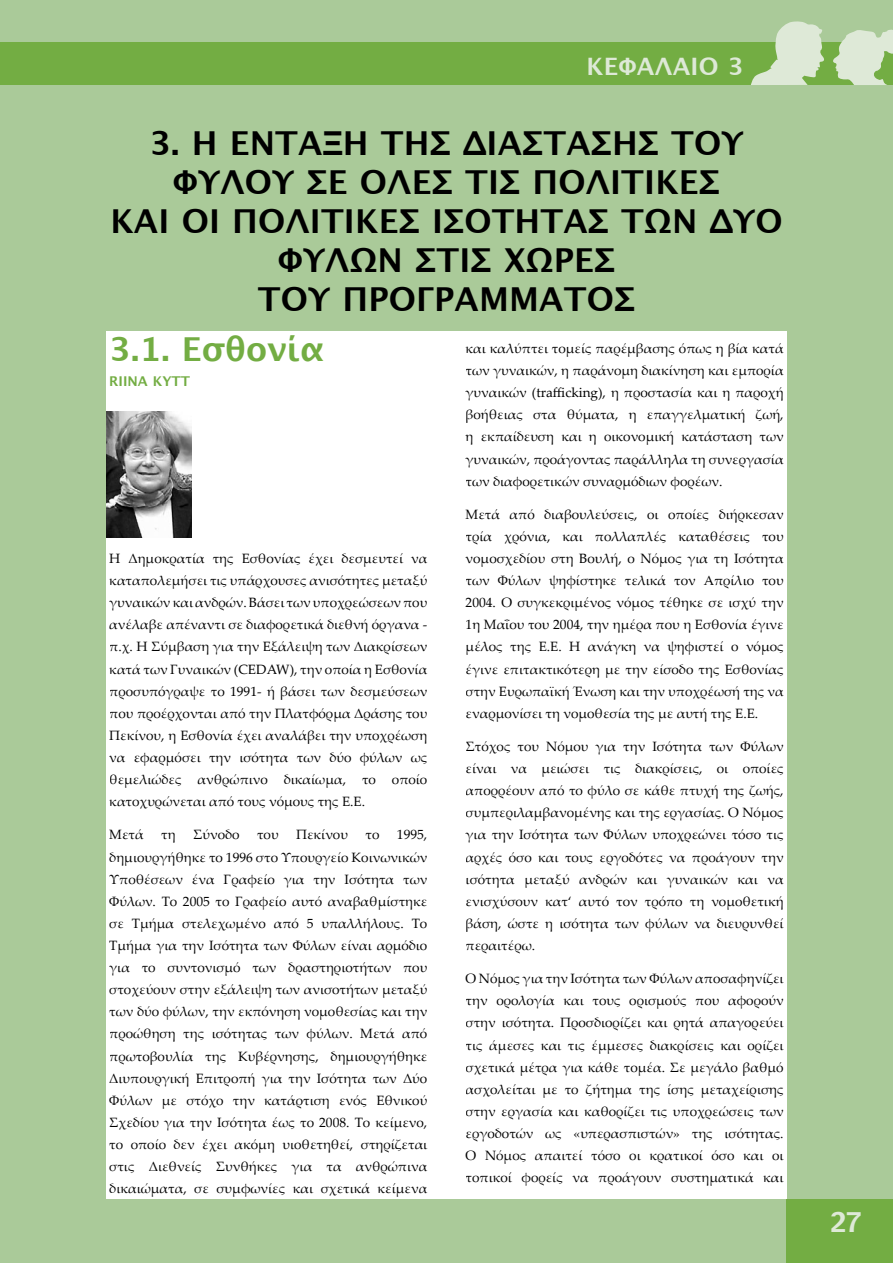
<style>
.page{position:relative;width:893px;height:1263px;background:#aaca99}
.page>*{position:absolute;margin:0;border:0;box-sizing:border-box;transform-origin:0 0}
.t1{font:700 33px/39px "Lucida Grande";letter-spacing:.005em;color:#000;text-align:center}
.t2{font:700 33px "Lucida Grande";letter-spacing:.005em;color:#73ad43}
.t3{font:27px "Charcoal";color:#dee9d7}
.t4{font:700 24px "Lucida Grande";letter-spacing:.01em;color:#dee9d7}
.t5{font:13.5px/22px "Palatino Linotype";color:#000;text-align:justify}
.t6{font:700 13.5px "Lucida Grande";color:#73ad43}
</style>
<div class="page">
<div style="left:0;top:43px;width:893px;height:42px;background:#73ad43"></div>
<div style="left:787px;top:1199px;width:106px;height:64px;background:#73ad43"></div>
<svg style="left:751px;top:21px;width:73px;height:64px"></svg>
<svg style="left:833px;top:29px;width:60px;height:56px"></svg>
<div style="left:106px;top:332px;width:681px;height:867px;background:#fff"></div>
<img style="left:106px;top:412px;width:85px;height:125px">
<h3 class="t4" style="left:586px;top:53px;width:159px">ΚΕΦΑΛΑΙΟ 3</h3>
<h1 class="t1" style="left:110px;top:124px;width:674px">3. Η ΕΝΤΑΞΗ ΤΗΣ ΔΙΑΣΤΑΣΗΣ ΤΟΥ<br>ΦΥΛΟΥ ΣΕ ΟΛΕΣ ΤΙΣ ΠΟΛΙΤΙΚΕΣ<br>ΚΑΙ ΟΙ ΠΟΛΙΤΙΚΕΣ ΙΣΟΤΗΤΑΣ ΤΩΝ ΔΥΟ<br>ΦΥΛΩΝ ΣΤΙΣ ΧΩΡΕΣ<br>ΤΟΥ ΠΡΟΓΡΑΜΜΑΤΟΣ</h1>
<h1 class="t2" style="left:109px;top:330px;width:216px">3.1. Εσθονία</h1>
<p class="t6" style="left:109px;top:374px;width:82px">RIINA KYTT</p>
<p class="t5" style="left:466px;top:337px;width:320px">και καλύπτει τοµείς παρέµβασης όπως η βία κατά των γυναικών, η παράνοµη διακίνηση και εµπορία γυναικών (trafficking), η προστασία και η παροχή βοήθειας στα θύµατα, η επαγγελµατική ζωή, η εκπαίδευση και η οικονοµική κατάσταση των γυναικών, προάγοντας παράλληλα τη συνεργασία των διαφορετικών συναρµόδιων φορέων.</p>
<p class="t5" style="left:466px;top:503px;width:320px">Μετά από διαβουλεύσεις, οι οποίες διήρκεσαν τρία χρόνια, και πολλαπλές καταθέσεις του νοµοσχεδίου στη Βουλή, ο Νόµος για τη Ισότητα των Φύλων ψηφίστηκε τελικά τον Απρίλιο του 2004. Ο συγκεκριµένος νόµος τέθηκε σε ισχύ την 1η Μαΐου του 2004, την ηµέρα που η Εσθονία έγινε µέλος της Ε.Ε. Η ανάγκη να ψηφιστεί ο νόµος έγινε επιτακτικότερη µε την είσοδο της Εσθονίας στην Ευρωπαϊκή Ένωση και την υποχρέωσή της να εναρµονίσει τη νοµοθεσία της µε αυτή της Ε.Ε.</p>
<p class="t5" style="left:466px;top:735px;width:320px">Στόχος του Νόµου για την Ισότητα των Φύλων είναι να µειώσει τις διακρίσεις, οι οποίες απορρέουν από το φύλο σε κάθε πτυχή της ζωής, συµπεριλαµβανοµένης και της εργασίας. Ο Νόµος για την Ισότητα των Φύλων υποχρεώνει τόσο τις αρχές όσο και τους εργοδότες να προάγουν την ισότητα µεταξύ ανδρών και γυναικών και να ενισχύσουν κατ‘ αυτό τον τρόπο τη νοµοθετική βάση, ώστε η ισότητα των φύλων να διευρυνθεί περαιτέρω.</p>
<p class="t5" style="left:466px;top:967px;width:320px">Ο Νόµος για την Ισότητα των Φύλων αποσαφηνίζει την ορολογία και τους ορισµούς που αφορούν στην ισότητα. Προσδιορίζει και ρητά απαγορεύει τις άµεσες και τις έµµεσες διακρίσεις και ορίζει σχετικά µέτρα για κάθε τοµέα. Σε µεγάλο βαθµό ασχολείται µε το ζήτηµα της ίσης µεταχείρισης στην εργασία και καθορίζει τις υποχρεώσεις των εργοδοτών ως «υπερασπιστών» της ισότητας.<br>Ο Νόµος απαιτεί τόσο οι κρατικοί όσο και οι τοπικοί φορείς να προάγουν συστηµατικά και</p>
<p class="t5" style="left:109px;top:547px;width:320px">Η Δηµοκρατία της Εσθονίας έχει δεσµευτεί να καταπολεµήσει τις υπάρχουσες ανισότητες µεταξύ γυναικών και ανδρών. Βάσει των υποχρεώσεων που ανέλαβε απέναντι σε διαφορετικά διεθνή όργανα - π.χ. Η Σύµβαση για την Εξάλειψη των Διακρίσεων κατά των Γυναικών (CEDAW), την οποία η Εσθονία προσυπόγραψε το 1991- ή βάσει των δεσµεύσεων που προέρχονται από την Πλατφόρµα Δράσης του Πεκίνου, η Εσθονία έχει αναλάβει την υποχρέωση να εφαρµόσει την ισότητα των δύο φύλων ως θεµελιώδες ανθρώπινο δικαίωµα, το οποίο κατοχυρώνεται από τους νόµους της Ε.Ε.</p>
<p class="t5" style="left:109px;top:823px;width:36px">Μετά</p>
<p class="t5" style="left:161px;top:823px;width:16px">τη</p>
<p class="t5" style="left:193px;top:823px;width:48px">Σύνοδο</p>
<p class="t5" style="left:257px;top:823px;width:23px">του</p>
<p class="t5" style="left:296px;top:823px;width:53px">Πεκίνου</p>
<p class="t5" style="left:366px;top:823px;width:15px">το</p>
<p class="t5" style="left:109px;top:823px;width:320px;text-indent:288px">1995, δηµιουργήθηκε το 1996 στο Υπουργείο Κοινωνικών Υποθέσεων ένα Γραφείο για την Ισότητα των Φύλων. Το 2005 το Γραφείο αυτό αναβαθµίστηκε σε Τµήµα στελεχωµένο από 5 υπαλλήλους. Το Τµήµα για την Ισότητα των Φύλων είναι αρµόδιο για το συντονισµό των δραστηριοτήτων που στοχεύουν στην εξάλειψη των ανισοτήτων µεταξύ των δύο φύλων, την εκπόνηση νοµοθεσίας και την προώθηση της ισότητας των φύλων. Μετά από πρωτοβουλία της Κυβέρνησης, δηµιουργήθηκε Διυπουργική Επιτροπή για την Ισότητα των Δύο Φύλων µε στόχο την κατάρτιση ενός Εθνικού Σχεδίου για την Ισότητα έως το 2008. Το κείµενο, το οποίο δεν έχει ακόµη υιοθετηθεί, στηρίζεται στις Διεθνείς Συνθήκες για τα ανθρώπινα δικαιώµατα, σε συµφωνίες και σχετικά κείµενα</p>
<h2 class="t3" style="left:830px;top:1204px;width:33px">27</h2>
</div>
